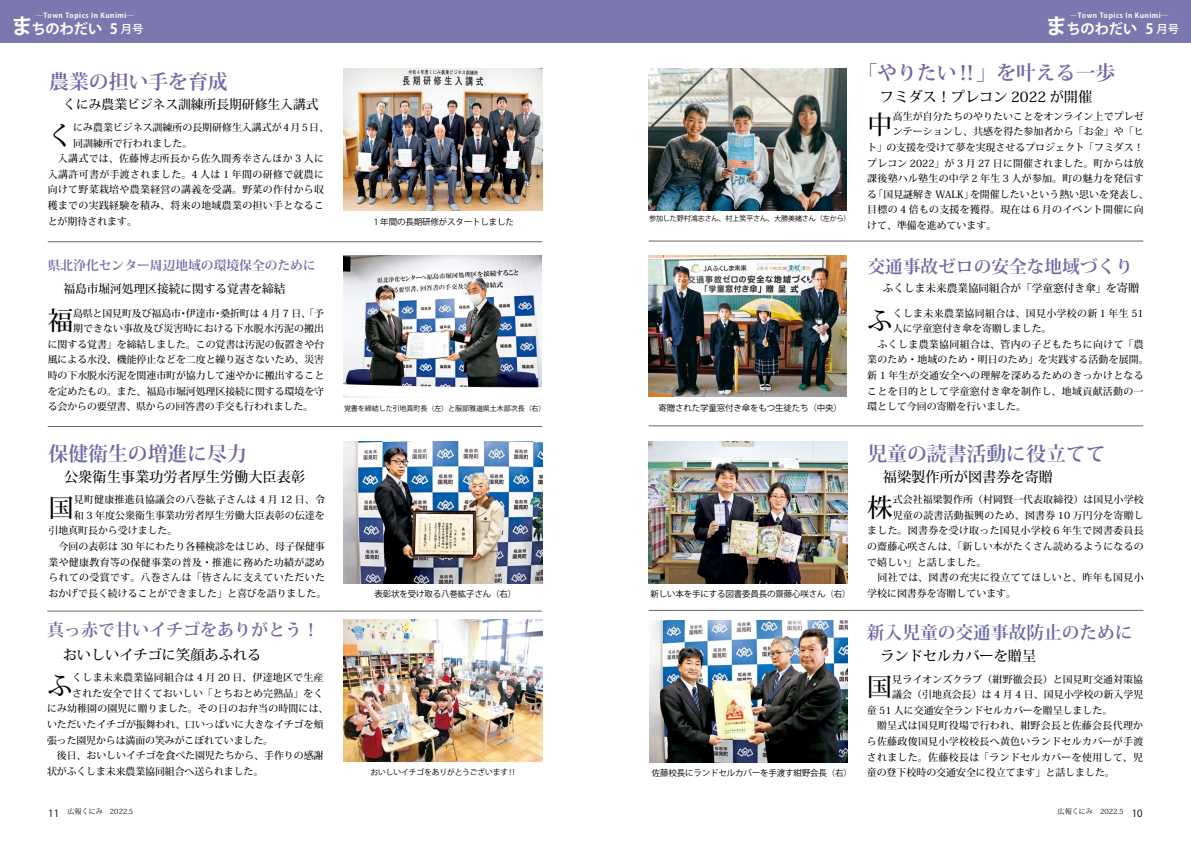
<style>
.page{position:relative;width:1191px;height:842px;background:#fff}
.page>*{position:absolute;margin:0;border:0;box-sizing:border-box;transform-origin:0 0}
.t1{font:500 25.5px "Koz Min Pro";color:#000}
.t2{font:700 19.8px "Koz Min Pro";color:#6d69a6}
.t3{font:700 17.7px "Koz Min Pro";color:#6d69a6}
.t4{font:700 17px "Koz Min Pro";color:#6d69a6}
.t5{font:500 14.2px "Koz Min Pro";color:#000}
.t6{font:700 14.2px "Koz Go Pro";color:#fff}
.t7{font:700 12.8px "Koz Min Pro";color:#6d69a6}
.t8{font:500 12.8px "Koz Min Pro";color:#000}
.t9{font:500 11.7px "Koz Min Pro";color:#000}
.t10{font:500 10.6px "Koz Min Pro";color:#000}
.t11{font:500 9.9px "Koz Min Pro";letter-spacing:.015em;color:#000}
.t12{font:500 9.9px "Koz Min Pro";letter-spacing:.035em;color:#000}
.t13{font:500 9.9px "Koz Min Pro";letter-spacing:-.005em;color:#000}
.t14{font:500 9.9px "Koz Min Pro";letter-spacing:-.01em;color:#000}
.t15{font:500 9.9px "Koz Min Pro";letter-spacing:.04em;color:#000}
.t16{font:8.5px "Koz Go Pro";letter-spacing:-.02em;color:#000}
.t17{font:7.8px "Koz Go Pro";letter-spacing:-.02em;color:#000}
.t18{font:7.1px "Koz Go Pro";letter-spacing:-.02em;color:#000}
.t19{font:700 7.1px "Koz Go Pro";letter-spacing:.07em;color:#fff}
.t20{font:7.1px "Koz Min Pro";color:#000}
.s1{font-size:21.3px}
.s2{font-weight:500;font-size:11.3px}
.s3{font-family:"Koz Go Pro";font-size:9.9px}
.s4{font-size:11.3px}
</style>
<div class="page">
<div style="left:0;top:0;width:595px;height:43px;background:#7b78af"></div>
<img style="left:344px;top:69px;width:198px;height:142px">
<hr style="left:48px;top:241px;width:494px;height:1px;background:#000">
<hr style="left:48px;top:426px;width:494px;height:1px;background:#000">
<hr style="left:47px;top:611px;width:495px;height:1px;background:#000">
<img style="left:343px;top:442px;width:199px;height:141px">
<img style="left:343px;top:255px;width:199px;height:142px">
<img style="left:343px;top:620px;width:199px;height:141px">
<div style="left:595px;top:0;width:596px;height:43px;background:#7b78af"></div>
<hr style="left:648px;top:241px;width:495px;height:1px;background:#000">
<hr style="left:648px;top:425px;width:495px;height:1px;background:#000">
<hr style="left:648px;top:610px;width:495px;height:1px;background:#000">
<img style="left:649px;top:620px;width:198px;height:142px">
<img style="left:648px;top:69px;width:199px;height:142px">
<img style="left:648px;top:255px;width:199px;height:142px">
<img style="left:648px;top:442px;width:199px;height:141px">
<p class="t19" style="left:36px;top:10px;width:100px">―Town Topics In Kunimi―</p>
<h3 class="t6" style="left:11px;top:19px;width:133px"><span class="s1">ま</span>ちのわだい 5 <span class="s2">月号</span></h3>
<h2 class="t2" style="left:49px;top:67px;width:180px">農業の担い手を育成</h2>
<p class="t8" style="left:63px;top:95px;width:257px">くにみ農業ビジネス訓練所長期研修生入講式</p>
<h1 class="t1" style="left:48px;top:117px;width:27px">く</h1>
<p class="t11" style="left:73px;top:120px;width:257px">にみ農業ビジネス訓練所の長期研修生入講式が4月5日、</p>
<p class="t11" style="left:73px;top:136px;width:121px">同訓練所で行われました。</p>
<p class="t11" style="left:48px;top:152px;width:278px">　入講式では、佐藤博志所長から佐久間秀幸さんほか 3 人に</p>
<p class="t15" style="left:48px;top:167px;width:278px">入講許可書が手渡されました。4 人は 1 年間の研修で就農に</p>
<p class="t12" style="left:48px;top:183px;width:278px">向けて野菜栽培や農業経営の講義を受講。野菜の作付から収</p>
<p class="t12" style="left:48px;top:198px;width:278px">穫までの実践経験を積み、将来の地域農業の担い手となるこ</p>
<p class="t11" style="left:48px;top:214px;width:91px">とが期待されます。</p>
<p class="t7" style="left:48px;top:256px;width:269px">県北浄化センター周辺地域の環境保全のために</p>
<p class="t9" style="left:63px;top:280px;width:224px">福島市堀河処理区接続に関する覚書を締結</p>
<h1 class="t1" style="left:48px;top:303px;width:27px">福</h1>
<p class="t14" style="left:73px;top:306px;width:253px">島県と国見町及び福島市・伊達市・桑折町は 4 月 7 日、「予</p>
<p class="t11" style="left:73px;top:322px;width:253px">期できない事故及び災害時における下水脱水汚泥の搬出</p>
<p class="t13" style="left:48px;top:337px;width:278px">に関する覚書」を締結しました。この覚書は汚泥の仮置きや台</p>
<p class="t13" style="left:48px;top:353px;width:278px">風による水没、機能停止などを二度と繰り返さないため、災害</p>
<p class="t13" style="left:48px;top:368px;width:278px">時の下水脱水汚泥を関連市町が協力して速やかに搬出すること</p>
<p class="t13" style="left:48px;top:384px;width:278px">を定めたもの。また、福島市堀河処理区接続に関する環境を守</p>
<p class="t14" style="left:48px;top:399px;width:267px">る会からの要望書、県からの回答書の手交も行われました。</p>
<h2 class="t2" style="left:49px;top:439px;width:200px">保健衛生の増進に尽力</h2>
<h3 class="t5" style="left:64px;top:467px;width:242px">公衆衛生事業功労者厚生労働大臣表彰</h3>
<h1 class="t1" style="left:48px;top:489px;width:27px">国</h1>
<p class="t11" style="left:74px;top:493px;width:252px">見町健康推進員協議会の八巻紘子さんは 4 月 12 日、令</p>
<p class="t11" style="left:74px;top:508px;width:252px">和 3 年度公衆衛生事業功労者厚生労働大臣表彰の伝達を</p>
<p class="t11" style="left:48px;top:524px;width:130px">引地真町長から受けました。</p>
<p class="t11" style="left:48px;top:539px;width:278px">　今回の表彰は 30 年にわたり各種検診をはじめ、母子保健事</p>
<p class="t12" style="left:48px;top:555px;width:278px">業や健康教育等の保健事業の普及・推進に務めた功績が認め</p>
<p class="t12" style="left:48px;top:570px;width:278px">られての受賞です。八巻さんは「皆さんに支えていただいた</p>
<p class="t11" style="left:48px;top:586px;width:279px">おかげで長く続けることができました」と喜びを語りました。</p>
<h3 class="t4" style="left:47px;top:618px;width:274px">真っ赤で甘いイチゴをありがとう！</h3>
<h3 class="t5" style="left:63px;top:645px;width:200px">おいしいイチゴに笑顔あふれる</h3>
<h1 class="t1" style="left:47px;top:667px;width:27px">ふ</h1>
<p class="t11" style="left:72px;top:670px;width:253px">くしま未来農業協同組合は 4 月 20 日、伊達地区で生産</p>
<p class="t11" style="left:72px;top:686px;width:253px">された安全で甘くておいしい「とちおとめ完熟品」をく</p>
<p class="t11" style="left:47px;top:702px;width:283px">にみ幼稚園の園児に贈りました。その日のお弁当の時間には、</p>
<p class="t13" style="left:47px;top:717px;width:278px">いただいたイチゴが振舞われ、口いっぱいに大きなイチゴを頬</p>
<p class="t14" style="left:47px;top:733px;width:228px">張った園児からは満面の笑みがこぼれていました。</p>
<p class="t13" style="left:47px;top:748px;width:278px">　後日、おいしいイチゴを食べた園児たちから、手作りの感謝</p>
<p class="t14" style="left:47px;top:764px;width:218px">状がふくしま未来農業協同組合へ送られました。</p>
<p class="t20" style="left:48px;top:806px;width:87px"><span class="s3">11</span> 広報くにみ　2022.5</p>
<p class="t16" style="left:374px;top:216px;width:142px">1 年間の長期研修がスタートしました</p>
<p class="t18" style="left:344px;top:403px;width:203px">覚書を締結した引地真町長（左）と服部雅道県土木部次長（右）</p>
<p class="t16" style="left:374px;top:589px;width:143px">表彰状を受け取る八巻紘子さん（右）</p>
<p class="t17" style="left:370px;top:767px;width:147px">おいしいイチゴをありがとうございます‼</p>
<p class="t18" style="left:649px;top:214px;width:203px">参加した野村鴻志さん、村上笑平さん、大勝美緒さん（左から）</p>
<p class="t16" style="left:658px;top:402px;width:185px">寄贈された学童窓付き傘をもつ生徒たち（中央）</p>
<p class="t16" style="left:650px;top:589px;width:202px">新しい本を手にする図書委員長の齋藤心咲さん（右）</p>
<p class="t16" style="left:652px;top:767px;width:202px">佐藤校長にランドセルカバーを手渡す紺野会長（右）</p>
<p class="t19" style="left:1070px;top:10px;width:100px">―Town Topics In Kunimi―</p>
<h3 class="t6" style="left:1045px;top:19px;width:135px"><span class="s1">ま</span>ちのわだい 5 <span class="s2">月号</span></h3>
<h2 class="t2" style="left:857px;top:59px;width:259px">「やりたい‼」を叶える一歩</h2>
<h3 class="t5" style="left:880px;top:86px;width:214px">フミダス！プレコン 2022 が開催</h3>
<h1 class="t1" style="left:867px;top:106px;width:27px">中</h1>
<p class="t11" style="left:892px;top:109px;width:252px">高生が自分たちのやりたいことをオンライン上でプレゼ</p>
<p class="t11" style="left:892px;top:125px;width:252px">ンテーションし、共感を得た参加者から「お金」や「ヒ</p>
<p class="t11" style="left:867px;top:140px;width:278px">ト」の支援を受けて夢を実現させるプロジェクト「フミダス！</p>
<p class="t11" style="left:867px;top:156px;width:278px">プレコン 2022」が 3 月 27 日に開催されました。町からは放</p>
<p class="t11" style="left:867px;top:171px;width:278px">課後塾ハル塾生の中学 2 年生 3 人が参加。町の魅力を発信す</p>
<p class="t11" style="left:867px;top:187px;width:283px">る「国見謎解き WALK」を開催したいという熱い思いを発表し、</p>
<p class="t11" style="left:867px;top:203px;width:278px">目標の 4 倍もの支援を獲得。現在は 6 月のイベント開催に向</p>
<p class="t11" style="left:867px;top:218px;width:130px">けて、準備を進めています。</p>
<h3 class="t3" style="left:867px;top:253px;width:267px">交通事故ゼロの安全な地域づくり</h3>
<p class="t10" style="left:883px;top:281px;width:258px">ふくしま未来農業協同組合が「学童窓付き傘」を<span class="s4">寄贈</span></p>
<h1 class="t1" style="left:867px;top:303px;width:27px">ふ</h1>
<p class="t12" style="left:892px;top:306px;width:252px">くしま未来農業協同組合は、国見小学校の新 1 年生 51</p>
<p class="t11" style="left:892px;top:322px;width:160px">人に学童窓付き傘を寄贈しました。</p>
<p class="t12" style="left:867px;top:337px;width:278px">　ふくしま農業協同組合は、管内の子どもたちに向けて「農</p>
<p class="t11" style="left:867px;top:353px;width:283px">業のため・地域のため・明日のため」を実践する活動を展開。</p>
<p class="t11" style="left:867px;top:368px;width:278px">新 1 年生が交通安全への理解を深めるためのきっかけとなる</p>
<p class="t12" style="left:867px;top:384px;width:278px">ことを目的として学童窓付き傘を制作し、地域貢献活動の一</p>
<p class="t11" style="left:867px;top:399px;width:160px">環として今回の寄贈を行いました。</p>
<h2 class="t2" style="left:867px;top:439px;width:240px">児童の読書活動に役立てて</h2>
<h3 class="t5" style="left:883px;top:467px;width:172px">福梁製作所が図書券を寄贈</h3>
<h1 class="t1" style="left:867px;top:489px;width:27px">株</h1>
<p class="t11" style="left:892px;top:493px;width:252px">式会社福梁製作所（村岡賢一代表取締役）は国見小学校</p>
<p class="t11" style="left:892px;top:508px;width:252px">児童の読書活動振興のため、図書券 10 万円分を寄贈し</p>
<p class="t11" style="left:867px;top:524px;width:278px">ました。図書券を受け取った国見小学校 6 年生で図書委員長</p>
<p class="t11" style="left:867px;top:539px;width:278px">の齋藤心咲さんは、「新しい本がたくさん読めるようになるの</p>
<p class="t11" style="left:867px;top:555px;width:121px">で嬉しい」と話しました。</p>
<p class="t12" style="left:867px;top:570px;width:278px">　同社では、図書の充実に役立ててほしいと、昨年も国見小</p>
<p class="t11" style="left:867px;top:586px;width:150px">学校に図書券を寄贈しています。</p>
<h3 class="t3" style="left:867px;top:620px;width:267px">新入児童の交通事故防止のために</h3>
<h3 class="t5" style="left:880px;top:646px;width:157px">ランドセルカバーを贈呈</h3>
<h1 class="t1" style="left:866px;top:669px;width:27px">国</h1>
<p class="t11" style="left:892px;top:672px;width:252px">見ライオンズクラブ（紺野徹会長）と国見町交通対策協</p>
<p class="t11" style="left:892px;top:687px;width:252px">議会（引地真会長）は 4 月 4 日、国見小学校の新入学児</p>
<p class="t11" style="left:866px;top:703px;width:247px">童 51 人に交通安全ランドセルカバーを贈呈しました。</p>
<p class="t12" style="left:866px;top:719px;width:278px">　贈呈式は国見町役場で行われ、紺野会長と佐藤会長代理か</p>
<p class="t12" style="left:866px;top:734px;width:278px">ら佐藤政俊国見小学校校長へ黄色いランドセルカバーが手渡</p>
<p class="t12" style="left:866px;top:750px;width:278px">されました。佐藤校長は「ランドセルカバーを使用して、児</p>
<p class="t11" style="left:866px;top:765px;width:250px">童の登下校時の交通安全に役立てます」と話しました。</p>
<p class="t20" style="left:1057px;top:806px;width:87px">広報くにみ　2022.5 <span class="s3">10</span></p>
</div>
